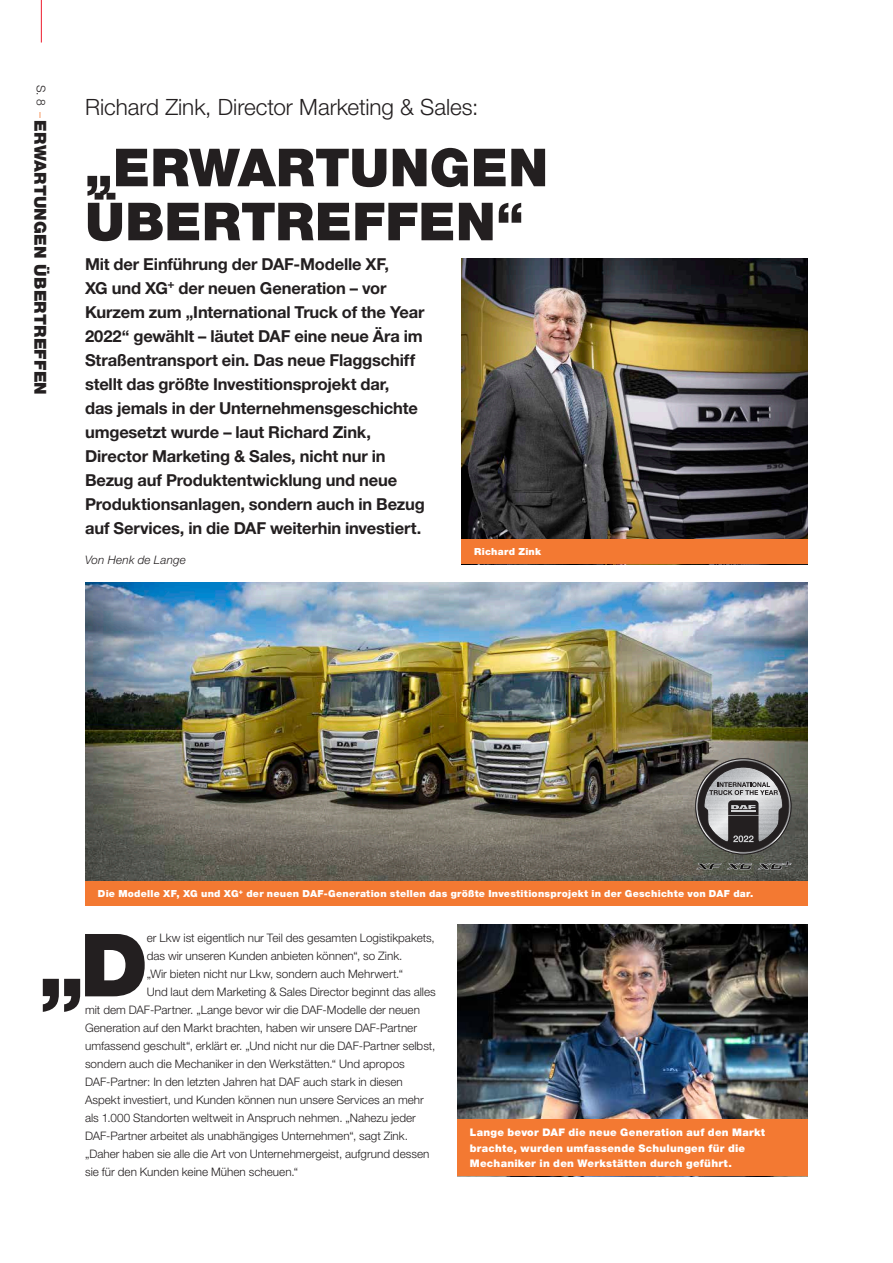
<style>
.page{position:relative;width:893px;height:1263px;background:#fff}
.page>*{position:absolute;margin:0;border:0;box-sizing:border-box;transform-origin:0 0}
.t1{font:900 87.3px "Helvetica Neue LT Pro";color:#231f20}
.t2{font:900 52.5px/54px "Helvetica Neue LT Pro";letter-spacing:.005em;color:#231f20}
.t3{font:300 22.5px "Helvetica Neue LT Pro";letter-spacing:-.005em;color:#231f20}
.t4{font:700 16.5px/24px "Helvetica Neue LT Pro";letter-spacing:-.01em;color:#231f20}
.t5{font:900 16.5px "Helvetica Neue LT Pro";letter-spacing:.015em;color:#231f20}
.t6{font:300 12px "Helvetica Neue LT Pro";color:#231f20}
.t7{font:300 11.7px "Helvetica Neue LT Pro";color:#231f20}
.t8{font:italic 300 11.7px "Helvetica Neue LT Pro";letter-spacing:.015em;color:#231f20}
.t9{font:900 10.5px/15.8px "Helvetica Neue LT Pro";letter-spacing:.025em;color:#fff}
.t10{font:900 9.75px "Helvetica Neue LT Pro";letter-spacing:.025em;color:#fff}
.s1{color:#f37932}
</style>
<div class="page">
<img style="left:85px;top:582px;width:723px;height:299px">
<hr style="left:41px;top:0;width:1px;height:43px;background:#ee1b2c">
<img style="left:457px;top:924px;width:351px;height:195px">
<img style="left:461px;top:258px;width:347px;height:281px">
<svg style="left:727px;top:863px;width:25px;height:7px"></svg>
<svg style="left:758px;top:861px;width:33px;height:9px"></svg>
<svg style="left:696px;top:863px;width:25px;height:7px"></svg>
<svg style="left:695px;top:758px;width:97px;height:96px;background:#747373"></svg>
<div style="left:457px;top:1119px;width:351px;height:57px;background:#f37932"></div>
<div style="left:85px;top:881px;width:723px;height:25px;background:#f37932"></div>
<div style="left:461px;top:539px;width:347px;height:25px;background:#f37932"></div>
<p class="t6" style="left:48px;top:85px;width:35px;rotate:90deg">S. 8 <span class="s1">–</span></p>
<h3 class="t5" style="left:50px;top:120px;width:276px;rotate:90deg">ERWARTUNGEN ÜBERTREFFEN</h3>
<h3 class="t3" style="left:85px;top:93px;width:395px">Richard Zink, Director Marketing &amp; Sales:</h3>
<h2 class="t2" style="left:85px;top:140px;width:465px">„ERWARTUNGEN<br>ÜBERTREFFEN“</h2>
<p class="t4" style="left:85px;top:252px;width:341px">Mit der Einführung der DAF-Modelle XF,<br>XG und XG<sup>+</sup> der neuen Generation – vor Kurzem zum „International Truck of the Year 2022“ gewählt – läutet DAF eine neue Ära im Straßentransport ein. Das neue Flaggschiff stellt das größte Investitionsprojekt dar,<br>das jemals in der Unternehmensgeschichte umgesetzt wurde – laut Richard Zink, Director Marketing &amp; Sales, nicht nur in Bezug auf Produktentwicklung und neue Produktionsanlagen, sondern auch in Bezug auf Services, in die DAF weiterhin investiert.</p>
<p class="t8" style="left:85px;top:553px;width:102px">Von Henk de Lange</p>
<p class="t10" style="left:474px;top:546px;width:69px">Richard Zink</p>
<p class="t10" style="left:98px;top:888px;width:657px">Die Modelle XF, XG und XG<sup>+</sup> der neuen DAF-Generation stellen das größte Investitionsprojekt in der Geschichte von DAF dar.</p>
<h1 class="t1" style="left:39px;top:913px;width:111px">„D</h1>
<p class="t7" style="left:147px;top:931px;width:290px">er Lkw ist eigentlich nur Teil des gesamten Logistikpakets,</p>
<p class="t7" style="left:147px;top:949px;width:257px">das wir unseren Kunden anbieten können“, so Zink.</p>
<p class="t7" style="left:147px;top:967px;width:258px">„Wir bieten nicht nur Lkw, sondern auch Mehrwert.“</p>
<p class="t7" style="left:147px;top:985px;width:291px">Und laut dem Marketing &amp; Sales Director beginnt das alles</p>
<p class="t7" style="left:85px;top:1003px;width:336px">mit dem DAF-Partner. „Lange bevor wir die DAF-Modelle der neuen</p>
<p class="t7" style="left:85px;top:1021px;width:334px">Generation auf den Markt brachten, haben wir unsere DAF-Partner</p>
<p class="t7" style="left:85px;top:1039px;width:352px">umfassend geschult“, erklärt er. „Und nicht nur die DAF-Partner selbst,</p>
<p class="t7" style="left:85px;top:1057px;width:321px">sondern auch die Mechaniker in den Werkstätten.“ Und apropos</p>
<p class="t7" style="left:85px;top:1075px;width:319px">DAF-Partner: In den letzten Jahren hat DAF auch stark in diesen</p>
<p class="t7" style="left:85px;top:1093px;width:340px">Aspekt investiert, und Kunden können nun unsere Services an mehr</p>
<p class="t7" style="left:85px;top:1111px;width:332px">als 1.000 Standorten weltweit in Anspruch nehmen. „Nahezu jeder</p>
<p class="t7" style="left:85px;top:1129px;width:324px">DAF-Partner arbeitet als unabhängiges Unternehmen“, sagt Zink.</p>
<p class="t7" style="left:85px;top:1147px;width:346px">„Daher haben sie alle die Art von Unternehmergeist, aufgrund dessen</p>
<p class="t7" style="left:85px;top:1165px;width:215px">sie für den Kunden keine Mühen scheuen.“</p>
<p class="t9" style="left:470px;top:1124px;width:297px">Lange bevor DAF die neue Generation auf den Markt brachte, wurden umfassende Schulungen für die<br>Mechaniker in den Werkstätten durch geführt.</p>
</div>
